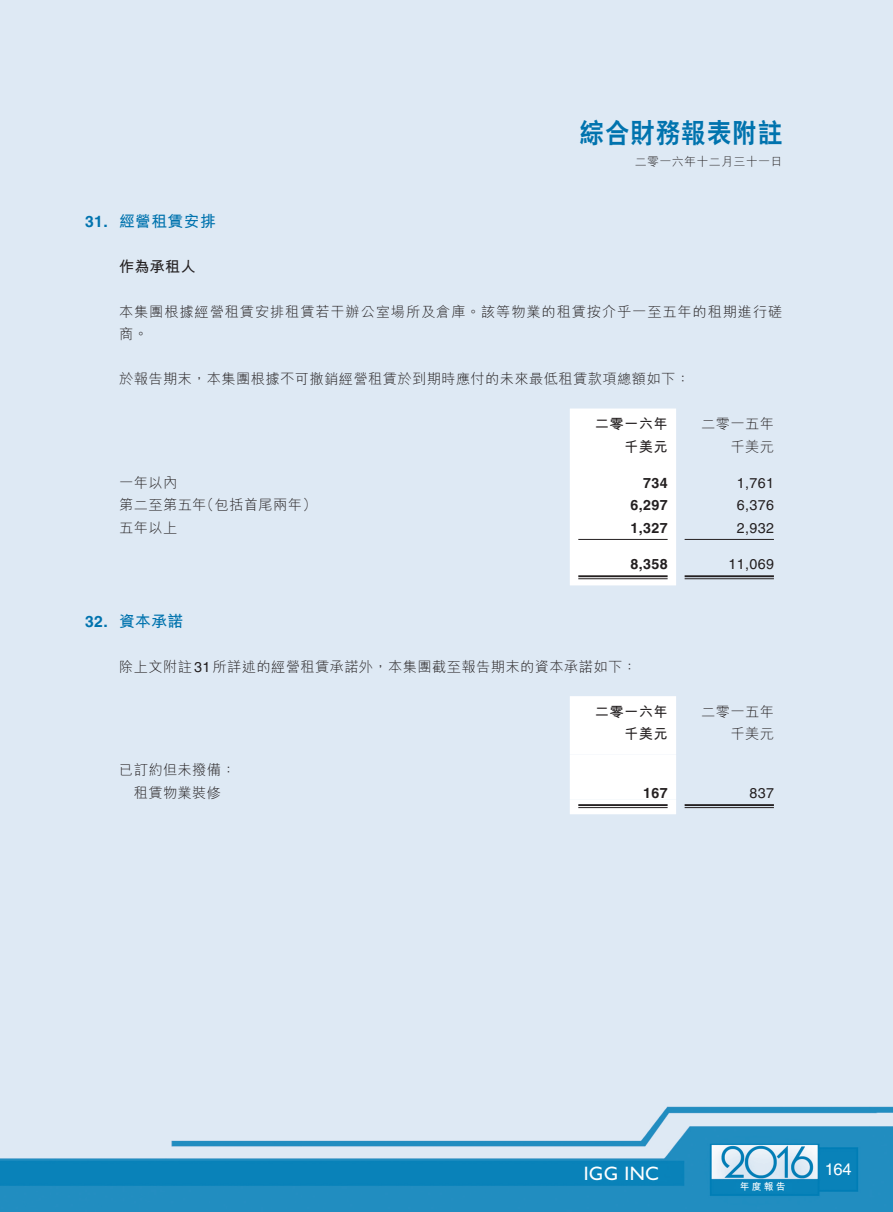
<style>
.page{position:relative;width:893px;height:1212px;background:#dee9f4}
.page>*{position:absolute;margin:0;border:0;box-sizing:border-box;transform-origin:0 0}
.t1{font:800 27px "C Hei 2 HK";letter-spacing:.05em;color:#0073ae;scale:.9 1}
.t2{font:19.5px "Gill Sans Std";letter-spacing:.02em;color:#fff}
.t3{font:16.5px "Helvetica LT Std";color:#fff}
.t4{font:700 15.75px "M Hei HK";letter-spacing:.03em;color:#0073ae}
.t5{font:700 15.75px "Helvetica LT Std";color:#0073ae}
.t6{font:700 15px "M Hei HK";letter-spacing:.03em;color:#231f20}
.t7{font:300 14.25px "M Hei HK";letter-spacing:.03em;color:#231f20}
.t8{font:300 14.25px/22.5px "M Hei HK";letter-spacing:.06em;color:#231f20}
.t9{font:14.25px "Helvetica LT Std";letter-spacing:.03em;color:#231f20}
.t10{font:700 14.25px "Helvetica LT Std";letter-spacing:.03em;color:#231f20}
.t11{font:700 14.25px "M Hei HK";letter-spacing:.03em;color:#231f20}
.t12{font:300 12px "M Hei HK";letter-spacing:.03em;color:#231f20}
.t13{font:700 9.75px "M Hei HK";color:#fff}
.s1{font-family:"Helvetica LT Std";font-weight:400}
</style>
<div class="page">
<svg style="left:570px;top:408px;width:106px;height:177px"></svg>
<hr style="left:578px;top:539px;width:90px;height:1px;background:#231f20">
<hr style="left:685px;top:539px;width:89px;height:1px;background:#231f20">
<hr style="left:578px;top:575px;width:90px;height:2px;background:#231f20">
<hr style="left:578px;top:578px;width:90px;height:1px;background:#231f20">
<hr style="left:685px;top:575px;width:89px;height:2px;background:#231f20">
<hr style="left:685px;top:578px;width:89px;height:1px;background:#231f20">
<svg style="left:570px;top:696px;width:106px;height:118px"></svg>
<hr style="left:578px;top:804px;width:90px;height:2px;background:#231f20">
<hr style="left:578px;top:807px;width:90px;height:1px;background:#231f20">
<hr style="left:685px;top:804px;width:89px;height:2px;background:#231f20">
<hr style="left:685px;top:807px;width:89px;height:1px;background:#231f20">
<h1 class="t1" style="left:579px;top:120px;width:227px">綜合財務報表附註</h1>
<p class="t12" style="left:635px;top:155px;width:149px">二零一六年十二月三十一日</p>
<p class="t5" style="left:85px;top:212px;width:24px">31.</p>
<p class="t4" style="left:119px;top:209px;width:98px">經營租賃安排</p>
<p class="t6" style="left:119px;top:255px;width:78px">作為承租人</p>
<p class="t8" style="left:119px;top:300px;width:665px">本集團根據經營租賃安排租賃若干辦公室場所及倉庫。該等物業的租賃按介乎一至五年的租期進行磋商。</p>
<p class="t7" style="left:119px;top:372px;width:572px">於報告期末，本集團根據不可撤銷經營租賃於到期時應付的未來最低租賃款項總額如下：</p>
<p class="t7" style="left:701px;top:417px;width:74px">二零一五年</p>
<p class="t11" style="left:595px;top:414px;width:74px">二零一六年</p>
<p class="t11" style="left:624px;top:436px;width:45px">千美元</p>
<p class="t7" style="left:730px;top:439px;width:45px">千美元</p>
<p class="t7" style="left:119px;top:475px;width:60px">一年以內</p>
<p class="t10" style="left:643px;top:474px;width:26px">734</p>
<p class="t9" style="left:737px;top:474px;width:39px">1,761</p>
<p class="t7" style="left:200px;top:498px;width:118px">（包括首尾兩年(</p>
<p class="t7" style="left:119px;top:498px;width:89px">第二至第五年</p>
<p class="t10" style="left:630px;top:496px;width:39px">6,297</p>
<p class="t9" style="left:737px;top:497px;width:39px">6,376</p>
<p class="t7" style="left:119px;top:520px;width:60px">五年以上</p>
<p class="t10" style="left:630px;top:519px;width:39px">1,327</p>
<p class="t9" style="left:737px;top:519px;width:39px">2,932</p>
<p class="t10" style="left:630px;top:555px;width:39px">8,358</p>
<p class="t9" style="left:728px;top:556px;width:47px">11,069</p>
<p class="t5" style="left:85px;top:612px;width:24px">32.</p>
<p class="t4" style="left:119px;top:610px;width:66px">資本承諾</p>
<p class="t7" style="left:119px;top:659px;width:519px">除上文附註<span class="s1">31</span>所詳述的經營租賃承諾外，本集團截至報告期末的資本承諾如下：</p>
<p class="t11" style="left:595px;top:701px;width:74px">二零一六年</p>
<p class="t7" style="left:119px;top:763px;width:118px">已訂約但未撥備：</p>
<p class="t7" style="left:134px;top:785px;width:89px">租賃物業裝修</p>
<p class="t11" style="left:624px;top:724px;width:45px">千美元</p>
<p class="t10" style="left:643px;top:784px;width:26px">167</p>
<p class="t7" style="left:701px;top:704px;width:74px">二零一五年</p>
<p class="t7" style="left:730px;top:727px;width:45px">千美元</p>
<p class="t9" style="left:749px;top:784px;width:26px">837</p>
<h2 class="t2" style="left:584px;top:1162px;width:77px">IGG INC</h2>
<p class="t3" style="left:825px;top:1159px;width:28px">164</p>
<p class="t13" style="left:740px;top:1179px;width:47px">年度報告</p>
</div>
